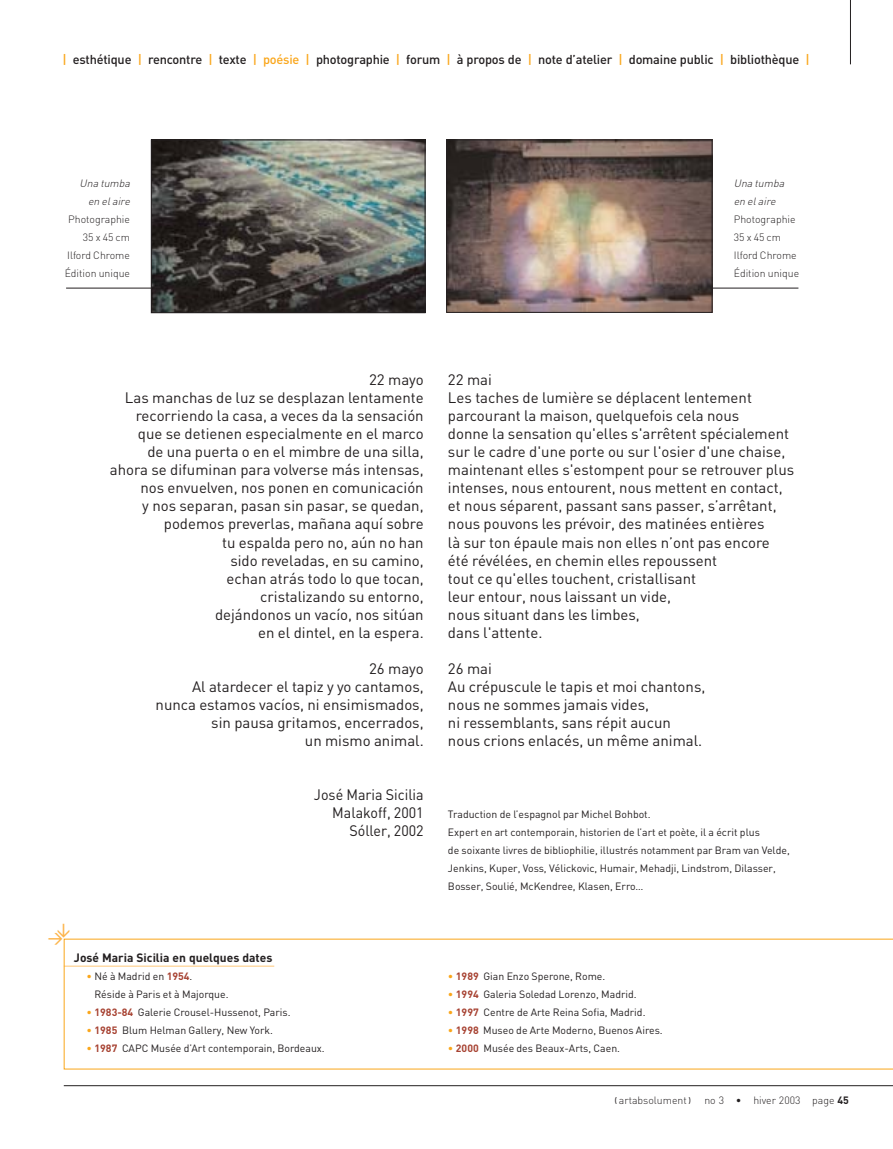
<style>
.page{position:relative;width:893px;height:1149px;background:#fff}
.page>*{position:absolute;margin:0;border:0;box-sizing:border-box;transform-origin:0 0}
.t1{font:15px/18px "DIN";color:#231f20;text-align:right}
.t2{font:15px/18px "DIN";color:#231f20;text-align:right;scale:.95 1}
.t3{font:500 15px "DIN";color:#fcb54c}
.t4{font:500 12.75px "DIN";letter-spacing:-.015em;color:#231f20}
.t5{font:700 12px "DIN";color:#231f20}
.t6{font:10.5px/18px "DIN";color:#231f20}
.t7{font:300 10.5px/18px "DIN";color:#231f20}
.t8{font:italic 300 10.5px/18px "DIN";color:#231f20}
.s1{color:#faa61a}
.s2{font-weight:700;color:#a74232}
.s3{font-family:"Isonorm 3098 Monospaced";font-weight:400}
.s4{font-weight:700}
</style>
<div class="page">
<hr style="left:850px;top:1px;width:1px;height:63px;background:#231f20">
<hr style="left:64px;top:1085px;width:829px;height:1px;background:#231f20">
<hr style="left:654px;top:288px;width:144px;height:1px;background:#231f20">
<svg style="left:64px;top:938px;width:829px;height:131px"></svg>
<hr style="left:66px;top:288px;width:230px;height:1px;background:#231f20">
<img style="left:153px;top:142px;width:270px;height:169px">
<div style="left:151px;top:140px;width:274px;height:173px;border:1px solid #231f20"></div>
<img style="left:448px;top:142px;width:262px;height:168px">
<div style="left:446px;top:140px;width:266px;height:172px;border:1px solid #231f20"></div>
<p class="t4" style="left:63px;top:55px;width:749px"><span class="s1">|</span> esthétique <span class="s1">|</span> rencontre <span class="s1">|</span> texte <span class="s1">| poésie |</span> photographie <span class="s1">|</span> forum <span class="s1">|</span> à propos de <span class="s1">|</span> note d’atelier <span class="s1">|</span> domaine public <span class="s1">|</span> bibliothèque <span class="s1">|</span></p>
<p class="t8" style="left:80px;top:176px;width:54px;text-align:right">Una tumba en elaire</p>
<p class="t7" style="left:65px;top:212px;width:67px;text-align:right">Photographie<br>35 x 45 cm<br>Ilford Chrome<br>Édition unique</p>
<p class="t8" style="left:734px;top:176px;width:54px">Una tumba en elaire</p>
<p class="t7" style="left:734px;top:212px;width:67px">Photographie<br>35 x 45 cm<br>Ilford Chrome<br>Édition unique</p>
<p class="t1" style="left:110px;top:372px;width:315px">22 mayo<br>Las manchas de luz se desplazan lentamente recorriendo la casa, a veces da la sensación que se detienen especialmente en el marco<br>de una puerta o en el mimbre de una silla, ahora se difuminan para volverse más intensas, nos envuelven, nos ponen en comunicación<br>y nos separan, pasan sin pasar, se quedan, podemos preverlas, mañana aquí sobre<br>tu espalda pero no, aún no han<br>sido reveladas, en su camino,<br>echan atrás todo lo que tocan,<br>cristalizando su entorno,<br>dejándonos un vacío, nos sitúan<br>en el dintel, en la espera.</p>
<p class="t1" style="left:156px;top:660px;width:270px">26 mayo<br>Al atardecer el tapiz y yo cantamos, nunca estamos vacíos, ni ensimismados, sin pausa gritamos, encerrados,<br>un mismo animal.</p>
<p class="t3" style="left:70px;top:922px;width:17px;rotate:90deg">&gt;</p>
<p class="t3" style="left:48px;top:932px;width:17px">&gt;</p>
<p class="t2" style="left:314px;top:786px;width:117px">José Maria Sicilia<br>Malakoff, 2001<br>Sóller, 2002</p>
<p class="t5" style="left:74px;top:953px;width:200px">José Maria Sicilia en quelques dates</p>
<p class="t6" style="left:94px;top:968px;width:136px;text-indent:-8px"><span class="s1">•</span> Né à Madrid en <span class="s2">1954</span>.<br>Réside à Paris et à Majorque.</p>
<p class="t6" style="left:87px;top:1004px;width:205px"><span class="s1">•</span> <span class="s2">1983-84</span> Galerie Crousel-Hussenot, Paris.</p>
<p class="t6" style="left:87px;top:1022px;width:188px"><span class="s1">•</span> <span class="s2">1985</span> Blum Helman Gallery, New York.</p>
<p class="t6" style="left:87px;top:1040px;width:240px"><span class="s1">•</span> <span class="s2">1987</span> CAPC Musée d’Art contemporain, Bordeaux.</p>
<p class="t1" style="left:448px;top:372px;width:348px;text-align:left">22 mai<br>Les taches de lumière se déplacent lentement parcourant la maison, quelquefois cela nous<br>donne la sensation qu'elles s'arrêtent spécialement sur le cadre d'une porte ou sur l'osier d'une chaise, maintenant elles s'estompent pour se retrouver plus intenses, nous entourent, nous mettent en contact, et nous séparent, passant sans passer, s’arrêtant, nous pouvons les prévoir, des matinées entières<br>là sur ton épaule mais non elles n’ont pas encore été révélées, en chemin elles repoussent<br>tout ce qu'elles touchent, cristallisant<br>leur entour, nous laissant un vide,<br>nous situant dans les limbes,<br>dans l'attente.</p>
<p class="t1" style="left:448px;top:660px;width:259px;text-align:left">26 mai<br>Au crépuscule le tapis et moi chantons, nous ne sommes jamais vides,<br>ni ressemblants, sans répit aucun nous crions enlacés, un même animal.</p>
<p class="t6" style="left:448px;top:806px;width:343px">Traduction de l’espagnol par Michel Bohbot.<br>Expert en art contemporain, historien de l’art et poète, il a écrit plus<br>de soixante livres de bibliophilie, illustrés notamment par Bram van Velde, Jenkins, Kuper, Voss, Vélickovic, Humair, Mehadji, Lindstrom, Dilasser, Bosser, Soulié, McKendree, Klasen, Erro…</p>
<p class="t6" style="left:448px;top:968px;width:159px"><span class="s1">•</span> <span class="s2">1989</span> Gian Enzo Sperone, Rome.</p>
<p class="t6" style="left:448px;top:986px;width:190px"><span class="s1">•</span> <span class="s2">1994</span> Galeria Soledad Lorenzo, Madrid.</p>
<p class="t6" style="left:448px;top:1004px;width:199px"><span class="s1">•</span> <span class="s2">1997</span> Centre de Arte Reina Sofia, Madrid.</p>
<p class="t6" style="left:448px;top:1022px;width:216px"><span class="s1">•</span> <span class="s2">1998</span> Museo de Arte Moderno, Buenos Aires.</p>
<p class="t6" style="left:448px;top:1040px;width:174px"><span class="s1">•</span> <span class="s2">2000</span> Musée des Beaux-Arts, Caen.</p>
<p class="t7" style="left:613px;top:1092px;width:237px"><span class="s3">(</span>artabsolument<span class="s3">)</span> no 3 • hiver 2003 page <span class="s4">45</span></p>
</div>
